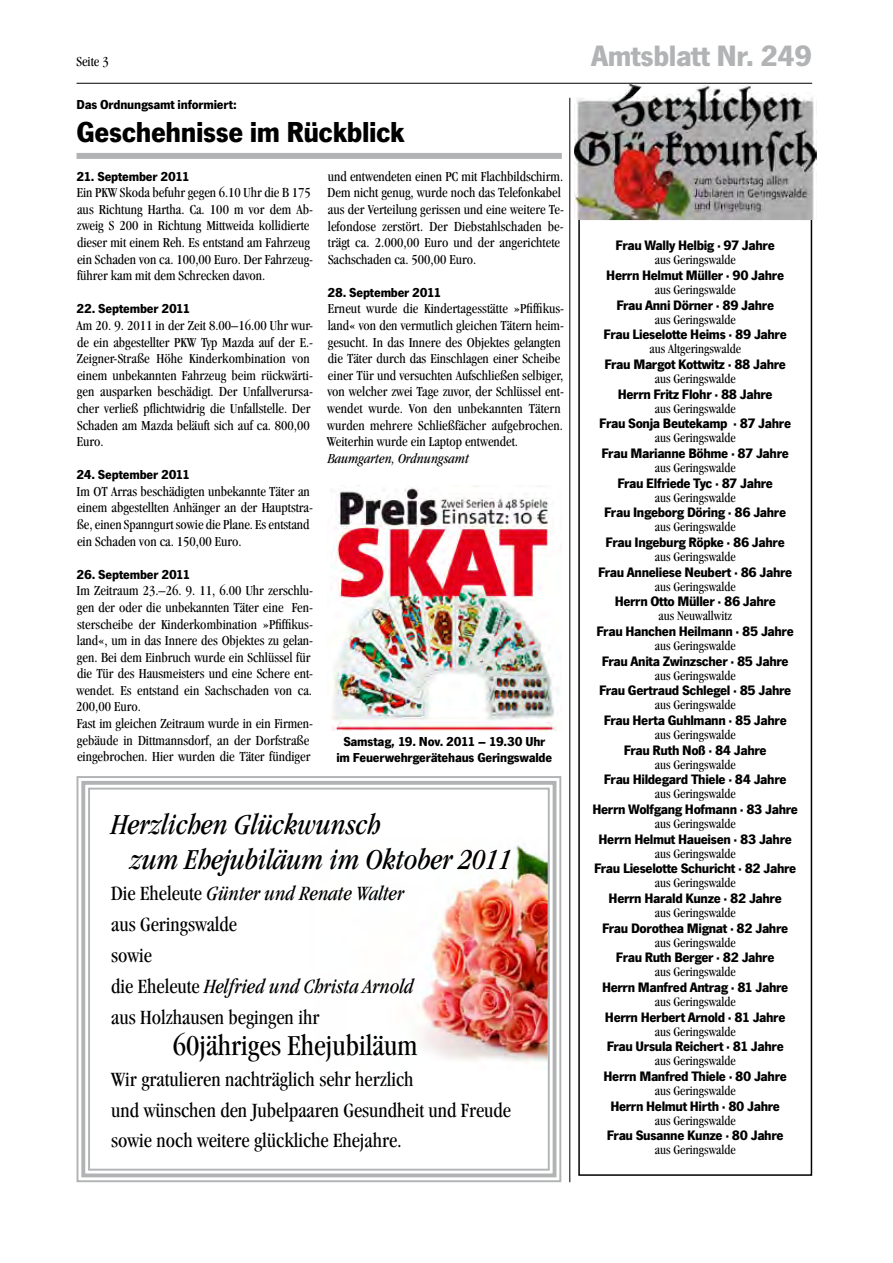
<style>
.page{position:relative;width:893px;height:1263px;background:#fff}
.page>*{position:absolute;margin:0;border:0;box-sizing:border-box;transform-origin:0 0}
.t1{font:700 30.6px "News Got T";letter-spacing:-.015em;color:#b1b3b4}
.t2{font:italic condensed 30px/35.4px "Garamond";color:#000}
.t3{font:700 30px "News Got T";letter-spacing:-.015em;color:#000}
.t4{font:condensed 30px "Garamond";color:#000}
.t5{font:condensed 21px/30.9px "Garamond";color:#000}
.t6{font:condensed 14.25px/16.6px "Garamond";color:#000}
.t7{font:700 14.25px "News Got T";letter-spacing:-.025em;color:#000}
.t8{font:italic condensed 14.25px "Garamond";color:#000}
.t9{font:condensed 13.5px "Garamond";color:#000}
.t10{font:700 13.5px/16.6px "News Got T";letter-spacing:-.015em;color:#000;text-align:center}
.s1{font-style:italic}
</style>
<div class="page">
<div style="left:578px;top:218px;width:234px;height:958px;border:2px solid #000"></div>
<div style="left:77px;top:153px;width:485px;height:6px;background:#b1b3b4"></div>
<img style="left:574px;top:84px;width:243px;height:136px">
<hr style="left:77px;top:83px;width:735px;height:1px;background:#000">
<hr style="left:569px;top:98px;width:1px;height:1084px;background:#000">
<svg style="left:76px;top:776px;width:486px;height:407px"></svg>
<div style="left:81px;top:781px;width:475px;height:396px;border:4px solid #b1b3b4"></div>
<div style="left:88px;top:788px;width:462px;height:382px;border:2px solid #b1b3b4"></div>
<img style="left:327px;top:485px;width:232px;height:246px">
<p class="t6" style="left:77px;top:53px;width:34px">Seite 3</p>
<h1 class="t1" style="left:591px;top:37px;width:222px">Amtsblatt Nr. 249</h1>
<p class="t10" style="left:77px;top:95px;width:162px">Das Ordnungsamt informiert:</p>
<h2 class="t3" style="left:77px;top:114px;width:330px">Geschehnisse im Rückblick</h2>
<p class="t10" style="left:77px;top:167px;width:114px">21. September 2011</p>
<p class="t6" style="left:77px;top:184px;width:238px">Ein PKW Skoda befuhr gegen 6.10 Uhr die B 175 aus Richtung Hartha. Ca. 100 m vor dem Ab&shy;zweig S 200 in Richtung Mittweida kollidierte dieser mit einem Reh. Es entstand am Fahrzeug ein Schaden von ca. 100,00 Euro. Der Fahrzeug&shy;führer kam mit dem Schrecken davon.</p>
<p class="t10" style="left:77px;top:300px;width:115px">22. September 2011</p>
<p class="t6" style="left:77px;top:317px;width:238px">Am 20. 9. 2011 in der Zeit 8.00–16.00 Uhr wur&shy;de ein abgestellter PKW Typ Mazda auf der E.- Zeigner-Straße Höhe Kinderkombination von einem unbekannten Fahrzeug beim rückwärti&shy;gen ausparken beschädigt. Der Unfallverursa&shy;cher verließ pflichtwidrig die Unfallstelle. Der Schaden am Mazda beläuft sich auf ca. 800,00<br>Euro.</p>
<p class="t10" style="left:77px;top:466px;width:115px">24. September 2011</p>
<p class="t6" style="left:77px;top:483px;width:238px">Im OT Arras beschädigten unbekannte Täter an einem abgestellten Anhänger an der Hauptstra&shy;ße, einen Spanngurt sowie die Plane. Es entstand ein Schaden von ca. 150,00 Euro.</p>
<p class="t10" style="left:77px;top:565px;width:115px">26. September 2011</p>
<p class="t6" style="left:76px;top:582px;width:238px">Im Zeitraum 23.–26. 9. 11, 6.00 Uhr zerschlu&shy;gen der oder die unbekannten Täter eine Fen&shy;sterscheibe der Kinderkombination »Pfiffikus&shy;land«, um in das Innere des Objektes zu gelan&shy;gen. Bei dem Einbruch wurde ein Schlüssel für die Tür des Hausmeisters und eine Schere ent&shy;wendet. Es entstand ein Sachschaden von ca.<br>200,00 Euro.<br>Fast im gleichen Zeitraum wurde in ein Firmen&shy;gebäude in Dittmannsdorf, an der Dorfstraße eingebrochen. Hier wurden die Täter fündiger</p>
<p class="t6" style="left:328px;top:168px;width:238px">und entwendeten einen PC mit Flachbildschirm.<br>Dem nicht genug, wurde noch das Telefonkabel aus der Verteilung gerissen und eine weitere Te&shy;lefondose zerstört. Der Diebstahlschaden be&shy;trägt ca. 2.000,00 Euro und der angerichtete Sachschaden ca. 500,00 Euro.</p>
<p class="t10" style="left:327px;top:284px;width:115px">28. September 2011</p>
<p class="t6" style="left:327px;top:300px;width:239px">Erneut wurde die Kindertagesstätte »Pfiffikus&shy;land« von den vermutlich gleichen Tätern heim&shy;gesucht. In das Innere des Objektes gelangten die Täter durch das Einschlagen einer Scheibe einer Tür und versuchten Aufschließen selbiger, von welcher zwei Tage zuvor, der Schlüssel ent&shy;wendet wurde. Von den unbekannten Tätern wurden mehrere Schließfächer aufgebrochen.<br>Weiterhin wurde ein Laptop entwendet.</p>
<p class="t8" style="left:328px;top:450px;width:143px">Baumgarten, Ordnungsamt</p>
<p class="t10" style="left:336px;top:733px;width:217px">Samstag, 19. Nov. 2011 – 19.30 Uhr im Feuerwehrgerätehaus Geringswalde</p>
<h2 class="t2" style="left:130px;top:806px;width:383px;text-indent:-19px">Herzlichen Glückwunsch<br>zum Ehejubiläum im Oktober 2011</h2>
<h3 class="t5" style="left:111px;top:878px;width:304px">Die Eheleute <span class="s1">Günter und Renate Walter </span>aus Geringswalde<br>sowie<br>die Eheleute <span class="s1">Helfried und Christa Arnold </span>aus Holzhausen begingen ihr</h3>
<h2 class="t4" style="left:173px;top:1028px;width:246px">60jähriges Ehejubiläum</h2>
<h3 class="t5" style="left:111px;top:1063px;width:401px">Wir gratulieren nachträglich sehr herzlich<br>und wünschen den Jubelpaaren Gesundheit und Freude sowie noch weitere glückliche Ehejahre.</h3>
<p class="t7" style="left:616px;top:237px;width:161px">Frau Wally Helbig · 97 Jahre</p>
<p class="t9" style="left:655px;top:253px;width:82px">aus Geringswalde</p>
<p class="t7" style="left:606px;top:267px;width:179px">Herrn Helmut Müller · 90 Jahre</p>
<p class="t9" style="left:655px;top:282px;width:82px">aus Geringswalde</p>
<p class="t7" style="left:616px;top:296px;width:159px">Frau Anni Dörner · 89 Jahre</p>
<p class="t9" style="left:655px;top:312px;width:82px">aus Geringswalde</p>
<p class="t7" style="left:604px;top:326px;width:185px">Frau Lieselotte Heims · 89 Jahre</p>
<p class="t9" style="left:650px;top:342px;width:93px">aus Altgeringswalde</p>
<p class="t7" style="left:604px;top:356px;width:183px">Frau Margot Kottwitz · 88 Jahre</p>
<p class="t9" style="left:655px;top:371px;width:82px">aus Geringswalde</p>
<p class="t7" style="left:618px;top:385px;width:156px">Herrn Fritz Flohr · 88 Jahre</p>
<p class="t9" style="left:655px;top:401px;width:82px">aus Geringswalde</p>
<p class="t7" style="left:599px;top:415px;width:193px">Frau Sonja Beutekamp · 87 Jahre</p>
<p class="t9" style="left:655px;top:431px;width:82px">aus Geringswalde</p>
<p class="t7" style="left:602px;top:445px;width:189px">Frau Marianne Böhme · 87 Jahre</p>
<p class="t9" style="left:655px;top:460px;width:82px">aus Geringswalde</p>
<p class="t7" style="left:617px;top:474px;width:157px">Frau Elfriede Tyc · 87 Jahre</p>
<p class="t9" style="left:655px;top:490px;width:82px">aus Geringswalde</p>
<p class="t7" style="left:604px;top:504px;width:183px">Frau Ingeborg Döring · 86 Jahre</p>
<p class="t9" style="left:655px;top:520px;width:82px">aus Geringswalde</p>
<p class="t7" style="left:606px;top:534px;width:181px">Frau Ingeburg Röpke · 86 Jahre</p>
<p class="t9" style="left:655px;top:549px;width:82px">aus Geringswalde</p>
<p class="t7" style="left:598px;top:563px;width:196px">Frau Anneliese Neubert · 86 Jahre</p>
<p class="t9" style="left:655px;top:579px;width:82px">aus Geringswalde</p>
<p class="t7" style="left:615px;top:593px;width:163px">Herrn Otto Müller · 86 Jahre</p>
<p class="t9" style="left:659px;top:608px;width:75px">aus Neuwallwitz</p>
<p class="t7" style="left:597px;top:623px;width:199px">Frau Hanchen Heilmann · 85 Jahre</p>
<p class="t9" style="left:655px;top:638px;width:82px">aus Geringswalde</p>
<p class="t7" style="left:602px;top:652px;width:188px">Frau Anita Zwinzscher · 85 Jahre</p>
<p class="t9" style="left:655px;top:668px;width:82px">aus Geringswalde</p>
<p class="t7" style="left:599px;top:682px;width:194px">Frau Gertraud Schlegel · 85 Jahre</p>
<p class="t9" style="left:655px;top:697px;width:82px">aus Geringswalde</p>
<p class="t7" style="left:604px;top:712px;width:185px">Frau Herta Guhlmann · 85 Jahre</p>
<p class="t9" style="left:655px;top:727px;width:82px">aus Geringswalde</p>
<p class="t7" style="left:624px;top:741px;width:144px">Frau Ruth Noß · 84 Jahre</p>
<p class="t9" style="left:655px;top:757px;width:82px">aus Geringswalde</p>
<p class="t7" style="left:604px;top:771px;width:184px">Frau Hildegard Thiele · 84 Jahre</p>
<p class="t9" style="left:655px;top:786px;width:82px">aus Geringswalde</p>
<p class="t7" style="left:592px;top:801px;width:207px">Herrn Wolfgang Hofmann · 83 Jahre</p>
<p class="t9" style="left:655px;top:816px;width:82px">aus Geringswalde</p>
<p class="t7" style="left:599px;top:830px;width:195px">Herrn Helmut Haueisen · 83 Jahre</p>
<p class="t9" style="left:655px;top:846px;width:82px">aus Geringswalde</p>
<p class="t7" style="left:594px;top:860px;width:204px">Frau Lieselotte Schuricht · 82 Jahre</p>
<p class="t9" style="left:655px;top:875px;width:82px">aus Geringswalde</p>
<p class="t7" style="left:609px;top:890px;width:175px">Herrn Harald Kunze · 82 Jahre</p>
<p class="t9" style="left:655px;top:905px;width:82px">aus Geringswalde</p>
<p class="t7" style="left:602px;top:919px;width:188px">Frau Dorothea Mignat · 82 Jahre</p>
<p class="t9" style="left:655px;top:935px;width:82px">aus Geringswalde</p>
<p class="t7" style="left:616px;top:949px;width:160px">Frau Ruth Berger · 82 Jahre</p>
<p class="t9" style="left:655px;top:964px;width:82px">aus Geringswalde</p>
<p class="t7" style="left:602px;top:979px;width:188px">Herrn Manfred Antrag · 81 Jahre</p>
<p class="t9" style="left:655px;top:994px;width:82px">aus Geringswalde</p>
<p class="t7" style="left:605px;top:1008px;width:182px">Herrn Herbert Arnold · 81 Jahre</p>
<p class="t9" style="left:655px;top:1024px;width:82px">aus Geringswalde</p>
<p class="t7" style="left:607px;top:1038px;width:179px">Frau Ursula Reichert · 81 Jahre</p>
<p class="t9" style="left:655px;top:1053px;width:82px">aus Geringswalde</p>
<p class="t7" style="left:604px;top:1068px;width:185px">Herrn Manfred Thiele · 80 Jahre</p>
<p class="t9" style="left:655px;top:1083px;width:82px">aus Geringswalde</p>
<p class="t7" style="left:610px;top:1097px;width:171px">Herrn Helmut Hirth · 80 Jahre</p>
<p class="t9" style="left:655px;top:1113px;width:82px">aus Geringswalde</p>
<p class="t7" style="left:607px;top:1127px;width:178px">Frau Susanne Kunze · 80 Jahre</p>
<p class="t9" style="left:655px;top:1142px;width:82px">aus Geringswalde</p>
</div>
